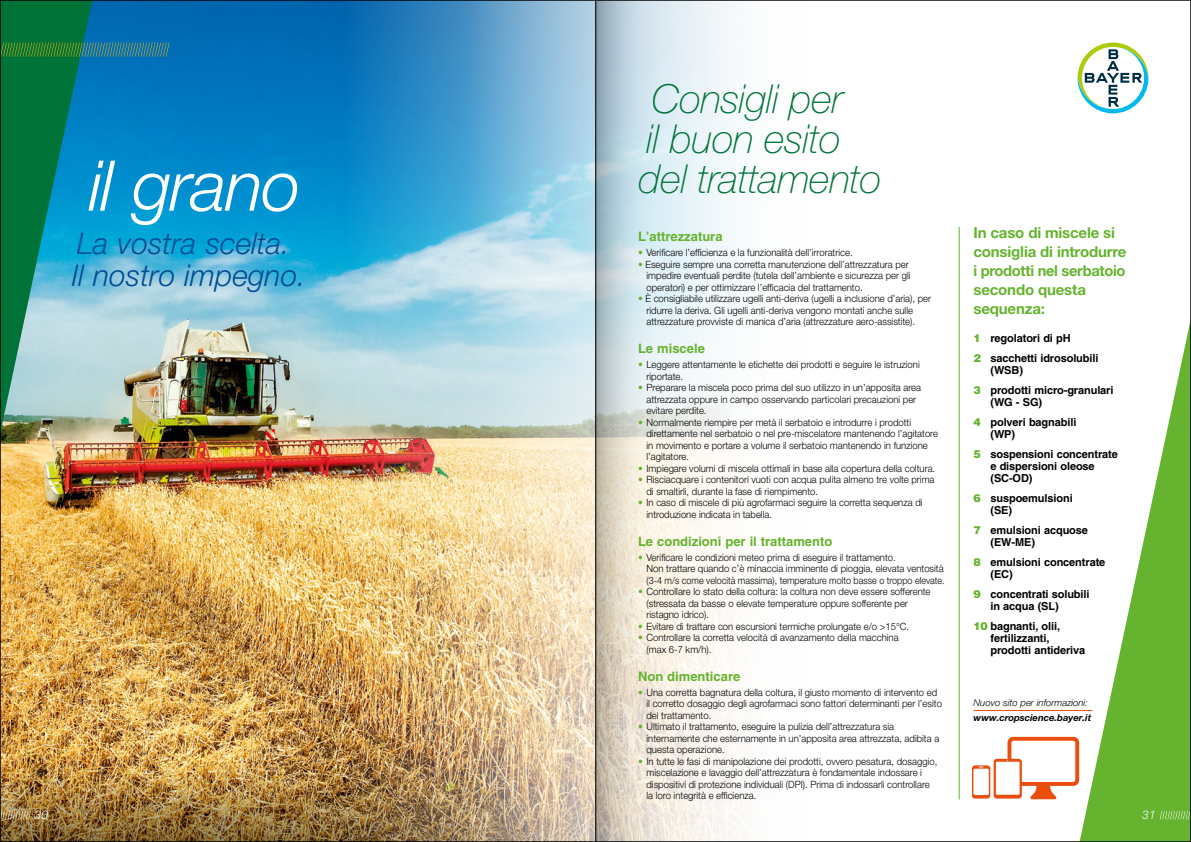
<style>
.page{position:relative;width:1191px;height:842px;background:#fff}
.page>*{position:absolute;margin:0;border:0;box-sizing:border-box;transform-origin:0 0}
.t1{font:italic 300 70px "Helvetica Neue LT Std";letter-spacing:-.02em;color:#fff}
.t2{font:italic 100 40px/40px "Helvetica Neue LT Std";letter-spacing:-.01em;color:#007339}
.t3{font:italic 300 30px/32px "Helvetica Neue LT Std";color:#004d93}
.t4{font:700 15px/19px "Helvetica Neue LT Std";letter-spacing:-.01em;color:#65b32e}
.t5{font:700 13px "Helvetica LT Std";color:#65b32e}
.t6{font:italic 300 12px "Helvetica Neue LT Std";color:#fff}
.t7{font:700 11px/12px "Helvetica LT Std";letter-spacing:-.01em;color:#000}
.t8{font:300 10px/11.5px "Helvetica Neue LT Std";color:#000;scale:.95 1}
.t9{font:italic 300 9.5px "Helvetica Neue LT Std";color:#000}
.t10{font:italic 700 9.5px "Helvetica Neue LT Std";color:#000}
.s1{color:#65b32e}
.s2{font-weight:900;color:#65b32e}
</style>
<div class="page">
<img style="left:2px;top:2px;width:344px;height:838px">
<img style="left:346px;top:2px;width:119px;height:838px">
<img style="left:465px;top:2px;width:266px;height:838px">
<svg style="left:1059px;top:327px;width:130px;height:513px"></svg>
<img style="left:2px;top:2px;width:93px;height:699px">
<svg style="left:2px;top:43px;width:167px;height:14px;background:#2c7d64"></svg>
<svg style="left:1159px;top:811px;width:30px;height:8px"></svg>
<hr style="left:958px;top:227px;width:1px;height:572px;background:#65b32e">
<svg style="left:972px;top:765px;width:18px;height:33px"></svg>
<div style="left:973px;top:769px;width:15px;height:26px;background:#fff;border-radius:2px"></div>
<svg style="left:993px;top:759px;width:28px;height:39px"></svg>
<div style="left:996px;top:762px;width:23px;height:33px;background:#fff"></div>
<svg style="left:1007px;top:737px;width:72px;height:62px"></svg>
<hr style="left:973px;top:710px;width:119px;height:1px;background:#e94e0f">
<svg style="left:1077px;top:43px;width:71px;height:70px"></svg>
<svg style="left:2px;top:811px;width:29px;height:8px"></svg>
<svg style="left:596px;top:2px;width:56px;height:838px;background:#ced3d0"></svg>
<hr style="left:595px;top:0;width:1px;height:842px;background:#000">
<h1 class="t1" style="left:89px;top:144px;width:213px">il grano</h1>
<h3 class="t3" style="left:72px;top:227px;width:235px">La vostra scelta.<br>Il nostro impegno.</h3>
<p class="t6" style="left:35px;top:808px;width:15px">30</p>
<h2 class="t2" style="left:638px;top:79px;width:244px;text-indent:13px">Consigli per<br>il buon esito del trattamento</h2>
<h3 class="t5" style="left:638px;top:229px;width:86px">L’attrezzatura</h3>
<p class="t8" style="left:638px;top:247px;width:227px"><span class="s1">•</span> Verificare l’efficienza e la funzionalità dell’irroratrice.</p>
<p class="t8" style="left:646px;top:258px;width:279px;text-indent:-9px"><span class="s1">•</span> Eseguire sempre una corretta manutenzione dell’attrezzatura per impedire eventuali perdite (tutela dell’ambiente e sicurezza per gli operatori) e per ottimizzare l’efficacia del trattamento.</p>
<p class="t8" style="left:646px;top:293px;width:301px;text-indent:-9px"><span class="s1">•</span> È consigliabile utilizzare ugelli anti‐deriva (ugelli a inclusione d’aria), per ridurre la deriva. Gli ugelli anti‐deriva vengono montati anche sulle attrezzature provviste di manica d’aria (attrezzature aero‐assistite).</p>
<h3 class="t5" style="left:638px;top:341px;width:68px">Le miscele</h3>
<p class="t8" style="left:646px;top:359px;width:289px;text-indent:-9px"><span class="s1">•</span> Leggere attentamente le etichette dei prodotti e seguire le istruzioni riportate.</p>
<p class="t8" style="left:646px;top:382px;width:290px;text-indent:-9px"><span class="s1">•</span> Preparare la miscela poco prima del suo utilizzo in un’apposita area attrezzata oppure in campo osservando particolari precauzioni per evitare perdite.</p>
<p class="t8" style="left:646px;top:416px;width:308px;text-indent:-9px"><span class="s1">•</span> Normalmente riempire per metà il serbatoio e introdurre i prodotti direttamente nel serbatoio o nel pre‐miscelatore mantenendo l’agitatore in movimento e portare a volume il serbatoio mantenendo in funzione l’agitatore.</p>
<p class="t8" style="left:638px;top:462px;width:314px"><span class="s1">•</span> Impiegare volumi di miscela ottimali in base alla copertura della coltura.</p>
<p class="t8" style="left:646px;top:474px;width:305px;text-indent:-9px"><span class="s1">•</span> Risciacquare i contenitori vuoti con acqua pulita almeno tre volte prima di smaltirli, durante la fase di riempimento.</p>
<p class="t8" style="left:646px;top:497px;width:292px;text-indent:-9px"><span class="s1">•</span> In caso di miscele di più agrofarmaci seguire la corretta sequenza di introduzione indicata in tabella.</p>
<h3 class="t5" style="left:638px;top:533px;width:196px">Le condizioni per il trattamento</h3>
<p class="t8" style="left:646px;top:551px;width:315px;text-indent:-9px"><span class="s1">•</span> Verificare le condizioni meteo prima di eseguire il trattamento.<br>Non trattare quando c’è minaccia imminente di pioggia, elevata ventosità (3‐4 m/s come velocità massima), temperature molto basse o troppo elevate.</p>
<p class="t8" style="left:646px;top:586px;width:300px;text-indent:-9px"><span class="s1">•</span> Controllare lo stato della coltura: la coltura non deve essere sofferente (stressata da basse o elevate temperature oppure sofferente per ristagno idrico).</p>
<p class="t8" style="left:638px;top:620px;width:287px"><span class="s1">•</span> Evitare di trattare con escursioni termiche prolungate e/o &gt;15°C.</p>
<p class="t8" style="left:646px;top:632px;width:267px;text-indent:-9px"><span class="s1">•</span> Controllare la corretta velocità di avanzamento della macchina (max 6‐7 km/h).</p>
<h3 class="t5" style="left:638px;top:668px;width:104px">Non dimenticare</h3>
<p class="t8" style="left:646px;top:686px;width:312px;text-indent:-9px"><span class="s1">•</span> Una corretta bagnatura della coltura, il giusto momento di intervento ed il corretto dosaggio degli agrofarmaci sono fattori determinanti per l’esito del trattamento.</p>
<p class="t8" style="left:646px;top:721px;width:310px;text-indent:-9px"><span class="s1">•</span> Ultimato il trattamento, eseguire la pulizia dell’attrezzatura sia internamente che esternamente in un’apposita area attrezzata, adibita a questa operazione.</p>
<p class="t8" style="left:646px;top:755px;width:308px;text-indent:-9px"><span class="s1">•</span> In tutte le fasi di manipolazione dei prodotti, ovvero pesatura, dosaggio, miscelazione e lavaggio dell’attrezzatura è fondamentale indossare i dispositivi di protezione individuali (DPI). Prima di indossarli controllare la loro integrità e efficienza.</p>
<h3 class="t4" style="left:973px;top:222px;width:155px">In caso di miscele si consiglia di introdurre i prodotti nel serbatoio secondo questa sequenza:</h3>
<p class="t7" style="left:973px;top:328px;width:127px;line-height:20px"><span class="s2">1</span> regolatori di pH<br><span class="s2">2</span> sacchetti idrosolubili</p>
<p class="t7" style="left:973px;top:360px;width:142px;line-height:20px;text-indent:17px">(WSB)<br><span class="s2">3</span> prodotti micro-granulari</p>
<p class="t7" style="left:973px;top:392px;width:104px;line-height:20px;text-indent:17px">(WG - SG)<br><span class="s2">4</span> polveri bagnabili</p>
<p class="t7" style="left:973px;top:424px;width:146px;line-height:20px;text-indent:17px">(WP)<br><span class="s2">5</span> sospensioni concentrate</p>
<p class="t7" style="left:990px;top:460px;width:106px">e dispersioni oleose (SC-OD)</p>
<p class="t7" style="left:990px;top:492px;width:84px;text-indent:-17px"><span class="s2">6</span> suspoemulsioni (SE)</p>
<p class="t7" style="left:990px;top:524px;width:99px;text-indent:-17px"><span class="s2">7</span> emulsioni acquose (EW-ME)</p>
<p class="t7" style="left:990px;top:556px;width:116px;text-indent:-17px"><span class="s2">8</span> emulsioni concentrate (EC)</p>
<p class="t7" style="left:990px;top:588px;width:101px;text-indent:-17px"><span class="s2">9</span> concentrati solubili in acqua (SL)</p>
<p class="t7" style="left:990px;top:620px;width:96px;text-indent:-17px"><span class="s2">10</span> bagnanti, olii, fertilizzanti, prodotti antideriva</p>
<p class="t9" style="left:973px;top:697px;width:116px">Nuovo sito per informazioni:</p>
<p class="t10" style="left:973px;top:712px;width:119px">www.cropscience.bayer.it</p>
<p class="t6" style="left:1142px;top:808px;width:15px">31</p>
</div>
